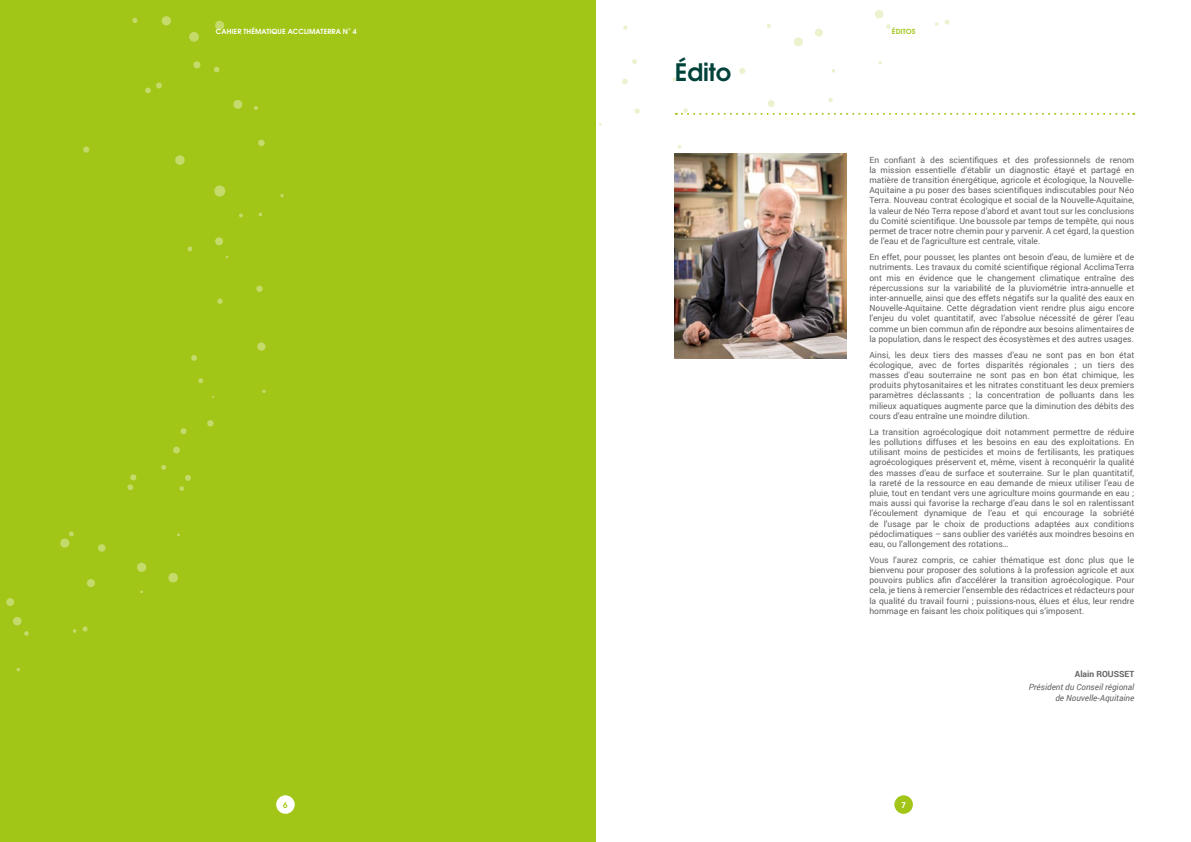
<style>
.page{position:relative;width:1191px;height:842px;background:#fff}
.page>*{position:absolute;margin:0;border:0;box-sizing:border-box;transform-origin:0 0}
.t1{font:700 24px "Te X Gyre Adventor";color:#00423a}
.t2{font:8.5px/10.2px "Roboto";color:#646363;text-align:justify}
.t3{font:italic 8.5px/10.2px "Roboto";color:#646363;text-align:right}
.t4{font:700 8.5px "Roboto";color:#646363}
.t5{font:700 8px "Te X Gyre Adventor";color:#a2c617}
.t6{font:700 8px "Te X Gyre Adventor";color:#fff}
.t7{font:700 7px "Te X Gyre Adventor";letter-spacing:.015em;color:#fff}
.t8{font:700 7px "Te X Gyre Adventor";letter-spacing:.015em;color:#a2c617}
</style>
<div class="page">
<div style="left:0;top:0;width:595px;height:842px;background:#a2c617"></div>
<div style="left:276px;top:795px;width:19px;height:19px;background:#fff;border-radius:50%"></div>
<div style="left:894px;top:795px;width:19px;height:19px;background:#a2c617;border-radius:50%"></div>
<svg style="left:878px;top:61px;width:4px;height:4px"></svg>
<svg style="left:815px;top:28px;width:8px;height:9px"></svg>
<svg style="left:875px;top:10px;width:16px;height:19px"></svg>
<svg style="left:944px;top:19px;width:6px;height:6px"></svg>
<svg style="left:935px;top:22px;width:3px;height:4px"></svg>
<svg style="left:831px;top:69px;width:4px;height:4px"></svg>
<svg style="left:794px;top:37px;width:9px;height:10px"></svg>
<svg style="left:766px;top:23px;width:5px;height:5px"></svg>
<svg style="left:739px;top:68px;width:7px;height:6px"></svg>
<svg style="left:672px;top:77px;width:4px;height:5px"></svg>
<svg style="left:622px;top:78px;width:6px;height:7px"></svg>
<svg style="left:634px;top:108px;width:6px;height:6px"></svg>
<svg style="left:632px;top:59px;width:5px;height:5px"></svg>
<svg style="left:623px;top:25px;width:5px;height:5px"></svg>
<svg style="left:676px;top:97px;width:458px;height:18px"></svg>
<svg style="left:13px;top:617px;width:16px;height:19px"></svg>
<svg style="left:87px;top:579px;width:8px;height:8px"></svg>
<svg style="left:73px;top:626px;width:15px;height:7px"></svg>
<svg style="left:60px;top:531px;width:14px;height:17px"></svg>
<svg style="left:6px;top:598px;width:8px;height:8px"></svg>
<svg style="left:98px;top:544px;width:8px;height:8px"></svg>
<svg style="left:137px;top:562px;width:10px;height:10px"></svg>
<svg style="left:168px;top:573px;width:10px;height:10px"></svg>
<svg style="left:257px;top:342px;width:9px;height:9px"></svg>
<svg style="left:262px;top:389px;width:4px;height:4px"></svg>
<svg style="left:207px;top:420px;width:7px;height:7px"></svg>
<svg style="left:191px;top:355px;width:6px;height:6px"></svg>
<svg style="left:173px;top:446px;width:7px;height:8px"></svg>
<svg style="left:179px;top:475px;width:12px;height:16px"></svg>
<svg style="left:161px;top:465px;width:5px;height:5px"></svg>
<svg style="left:127px;top:474px;width:10px;height:17px"></svg>
<svg style="left:180px;top:428px;width:7px;height:7px"></svg>
<svg style="left:198px;top:378px;width:6px;height:5px"></svg>
<svg style="left:217px;top:298px;width:6px;height:6px"></svg>
<svg style="left:256px;top:285px;width:7px;height:7px"></svg>
<svg style="left:187px;top:246px;width:6px;height:6px"></svg>
<svg style="left:215px;top:237px;width:8px;height:9px"></svg>
<svg style="left:239px;top:213px;width:4px;height:5px"></svg>
<svg style="left:280px;top:194px;width:4px;height:4px"></svg>
<svg style="left:214px;top:185px;width:12px;height:12px"></svg>
<svg style="left:175px;top:155px;width:10px;height:10px"></svg>
<svg style="left:83px;top:146px;width:7px;height:7px"></svg>
<svg style="left:258px;top:139px;width:7px;height:8px"></svg>
<svg style="left:254px;top:106px;width:4px;height:4px"></svg>
<svg style="left:233px;top:100px;width:10px;height:9px"></svg>
<svg style="left:145px;top:82px;width:17px;height:12px"></svg>
<svg style="left:161px;top:16px;width:10px;height:10px"></svg>
<svg style="left:189px;top:32px;width:10px;height:10px"></svg>
<svg style="left:193px;top:61px;width:8px;height:8px"></svg>
<svg style="left:214px;top:66px;width:6px;height:7px"></svg>
<svg style="left:215px;top:20px;width:9px;height:10px"></svg>
<svg style="left:132px;top:18px;width:6px;height:5px"></svg>
<img style="left:675px;top:154px;width:171px;height:205px">
<p class="t7" style="left:216px;top:26px;width:142px">CAHIER THÉMATIQUE ACCLIMATERRA N° 4</p>
<h1 class="t1" style="left:675px;top:52px;width:58px">Édito</h1>
<p class="t8" style="left:892px;top:26px;width:25px">ÉDITOS</p>
<p class="t2" style="left:869px;top:154px;width:266px">En confiant à des scientifiques et des professionnels de renom la mission essentielle d’établir un diagnostic étayé et partagé en matière de transition énergétique, agricole et écologique, la Nouvelle-Aquitaine a pu poser des bases scientifiques indiscutables pour Néo Terra. Nouveau contrat écologique et social de la Nouvelle-Aquitaine, la valeur de Néo Terra repose d’abord et avant tout sur les conclusions du Comité scientifique. Une boussole par temps de tempête, qui nous permet de tracer notre chemin pour y parvenir. A cet égard, la question de l’eau et de l’agriculture est centrale, vitale.</p>
<p class="t2" style="left:869px;top:252px;width:266px">En effet, pour pousser, les plantes ont besoin d’eau, de lumière et de nutriments. Les travaux du comité scientifique régional AcclimaTerra ont mis en évidence que le changement climatique entraîne des répercussions sur la variabilité de la pluviométrie intra-annuelle et inter-annuelle, ainsi que des effets négatifs sur la qualité des eaux en Nouvelle-Aquitaine. Cette dégradation vient rendre plus aigu encore l’enjeu du volet quantitatif, avec l’absolue nécessité de gérer l’eau comme un bien commun afin de répondre aux besoins alimentaires de la population, dans le respect des écosystèmes et des autres usages.</p>
<p class="t2" style="left:869px;top:349px;width:266px">Ainsi, les deux tiers des masses d’eau ne sont pas en bon état écologique, avec de fortes disparités régionales ; un tiers des masses d’eau souterraine ne sont pas en bon état chimique, les produits phytosanitaires et les nitrates constituant les deux premiers paramètres déclassants ; la concentration de polluants dans les milieux aquatiques augmente parce que la diminution des débits des cours d’eau entraîne une moindre dilution.</p>
<p class="t2" style="left:869px;top:426px;width:266px">La transition agroécologique doit notamment permettre de réduire les pollutions diffuses et les besoins en eau des exploitations. En utilisant moins de pesticides et moins de fertilisants, les pratiques agroécologiques préservent et, même, visent à reconquérir la qualité des masses d’eau de surface et souterraine. Sur le plan quantitatif, la rareté de la ressource en eau demande de mieux utiliser l’eau de pluie, tout en tendant vers une agriculture moins gourmande en eau ; mais aussi qui favorise la recharge d’eau dans le sol en ralentissant l’écoulement dynamique de l’eau et qui encourage la sobriété de l’usage par le choix de productions adaptées aux conditions pédoclimatiques – sans oublier des variétés aux moindres besoins en eau, ou l’allongement des rotations…</p>
<p class="t2" style="left:869px;top:554px;width:266px">Vous l’aurez compris, ce cahier thématique est donc plus que le bienvenu pour proposer des solutions à la profession agricole et aux pouvoirs publics afin d’accélérer la transition agroécologique. Pour cela, je tiens à remercier l’ensemble des rédactrices et rédacteurs pour la qualité du travail fourni ; puissions-nous, élues et élus, leur rendre hommage en faisant les choix politiques qui s’imposent.</p>
<p class="t4" style="left:1075px;top:668px;width:61px">Alain ROUSSET</p>
<p class="t3" style="left:1028px;top:682px;width:107px">Président du Conseil régional de Nouvelle-Aquitaine</p>
<p class="t5" style="left:283px;top:798px;width:6px">6</p>
<p class="t6" style="left:901px;top:798px;width:6px">7</p>
</div>
